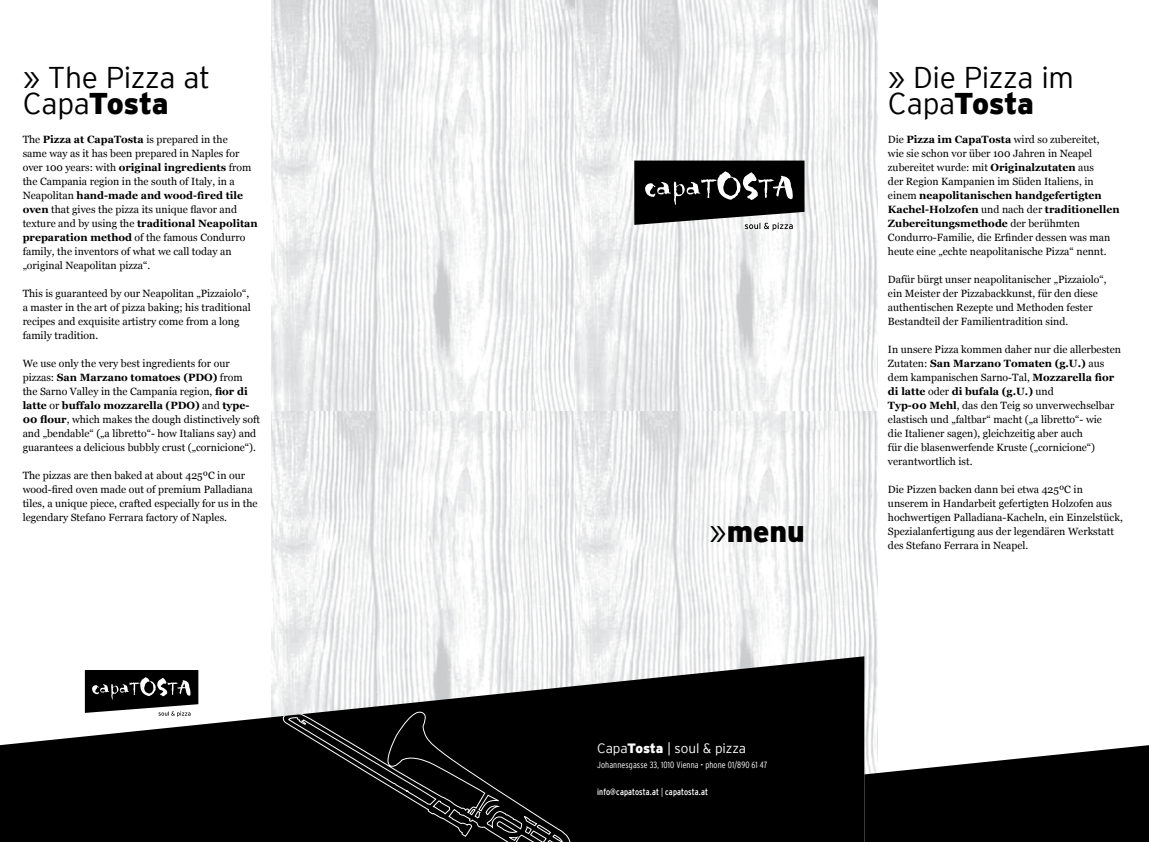
<style>
.page{position:relative;width:1149px;height:842px;background:#fff}
.page>*{position:absolute;margin:0;border:0;box-sizing:border-box;transform-origin:0 0}
.t1{font:300 30px/26px "Interstate";letter-spacing:-.015em;color:#000}
.t2{font:900 30px "Interstate";color:#000}
.t3{font:300 13.5px "Interstate";letter-spacing:-.005em;color:#fff}
.t4{font:10.5px/14px "Georgia";color:#000}
.t5{font:300 condensed 9px "Interstate";letter-spacing:.01em;color:#fff}
.t6{font:condensed 9px "Interstate";letter-spacing:.01em;color:#fff}
.s1{font-weight:900}
.s2{font-weight:700}
.s3{font-weight:300}
</style>
<div class="page">
<img style="left:271px;top:410px;width:606px;height:335px">
<img style="left:271px;top:0;width:606px;height:410px">
<svg style="left:0;top:656px;width:864px;height:186px;fill:#000"></svg>
<svg style="left:282px;top:707px;width:289px;height:135px;background:#0d0d0d"></svg>
<svg style="left:864px;top:745px;width:284px;height:97px;background:#272727"></svg>
<svg style="left:634px;top:161px;width:170px;height:70px"></svg>
<svg style="left:85px;top:670px;width:113px;height:47px"></svg>
<h1 class="t1" style="left:23px;top:64px;width:189px">» The Pizza at<br>Capa<span class="s1">Tosta</span></h1>
<p class="t4" style="left:23px;top:132px;width:236px">The <span class="s2">Pizza at CapaTosta</span> is prepared in the<br>same way as it has been prepared in Naples for over 100 years: with <span class="s2">original ingredients</span> from the Campania region in the south of Italy, in a Neapolitan <span class="s2">hand-made and wood-fired tile oven</span> that gives the pizza its unique flavor and texture and by using the <span class="s2">traditional Neapolitan preparation method</span> of the famous Condurro family, the inventors of what we call today an „original Neapolitan pizza“.</p>
<p class="t4" style="left:23px;top:286px;width:229px">This is guaranteed by our Neapolitan „Pizzaiolo“, a master in the art of pizza baking; his traditional recipes and exquisite artistry come from a long family tradition.</p>
<p class="t4" style="left:23px;top:356px;width:239px">We use only the very best ingredients for our pizzas: <span class="s2">San Marzano tomatoes (PDO)</span> from<br>the Sarno Valley in the Campania region, <span class="s2">fior di latte</span> or <span class="s2">buffalo mozzarella (PDO)</span> and <span class="s2">type-00 flour</span>, which makes the dough distinctively soft and „bendable“ („a libretto“- how Italians say) and guarantees a delicious bubbly crust („cornicione“).</p>
<p class="t4" style="left:23px;top:468px;width:236px">The pizzas are then baked at about 425ºC in our wood-fired oven made out of premium Palladiana tiles, a unique piece, crafted especially for us in the legendary Stefano Ferrara factory of Naples.</p>
<h1 class="t2" style="left:709px;top:514px;width:97px"><span class="s3">»</span>menu</h1>
<p class="t3" style="left:597px;top:740px;width:150px">Capa<span class="s1">Tosta</span> | soul &amp; pizza</p>
<p class="t5" style="left:597px;top:759px;width:172px">Johannesgasse 33, 1010 Vienna • phone 01/890 61 47</p>
<p class="t6" style="left:597px;top:786px;width:112px">info@capatosta.at <span class="s3">|</span> capatosta.at</p>
<h1 class="t1" style="left:887px;top:64px;width:187px">» Die Pizza im<br>Capa<span class="s1">Tosta</span></h1>
<p class="t4" style="left:887px;top:132px;width:233px">Die <span class="s2">Pizza im CapaTosta</span> wird so zubereitet,<br>wie sie schon vor über 100 Jahren in Neapel zubereitet wurde: mit <span class="s2">Originalzutaten</span> aus<br>der Region Kampanien im Süden Italiens, in einem <span class="s2">neapolitanischen handgefertigten Kachel-Holzofen</span> und nach der <span class="s2">traditionellen Zubereitungsmethode</span> der berühmten Condurro-Familie, die Erfinder dessen was man heute eine „echte neapolitanische Pizza“ nennt.</p>
<p class="t4" style="left:887px;top:272px;width:220px">Dafür bürgt unser neapolitanischer „Pizzaiolo“, ein Meister der Pizzabackkunst, für den diese authentischen Rezepte und Methoden fester Bestandteil der Familientradition sind.</p>
<p class="t4" style="left:887px;top:342px;width:234px">In unsere Pizza kommen daher nur die allerbesten Zutaten: <span class="s2">San Marzano Tomaten (g.U.)</span> aus dem kampanischen Sarno-Tal, <span class="s2">Mozzarella fior di latte</span> oder <span class="s2">di bufala (g.U.)</span> und<br><span class="s2">Typ-00 Mehl</span>, das den Teig so unverwechselbar elastisch und „faltbar“ macht („a libretto“- wie<br>die Italiener sagen), gleichzeitig aber auch<br>für die blasenwerfende Kruste („cornicione“) verantwortlich ist.</p>
<p class="t4" style="left:887px;top:482px;width:236px">Die Pizzen backen dann bei etwa 425ºC in unserem in Handarbeit gefertigten Holzofen aus hochwertigen Palladiana-Kacheln, ein Einzelstück, Spezialanfertigung aus der legendären Werkstatt des Stefano Ferrara in Neapel.</p>
</div>
